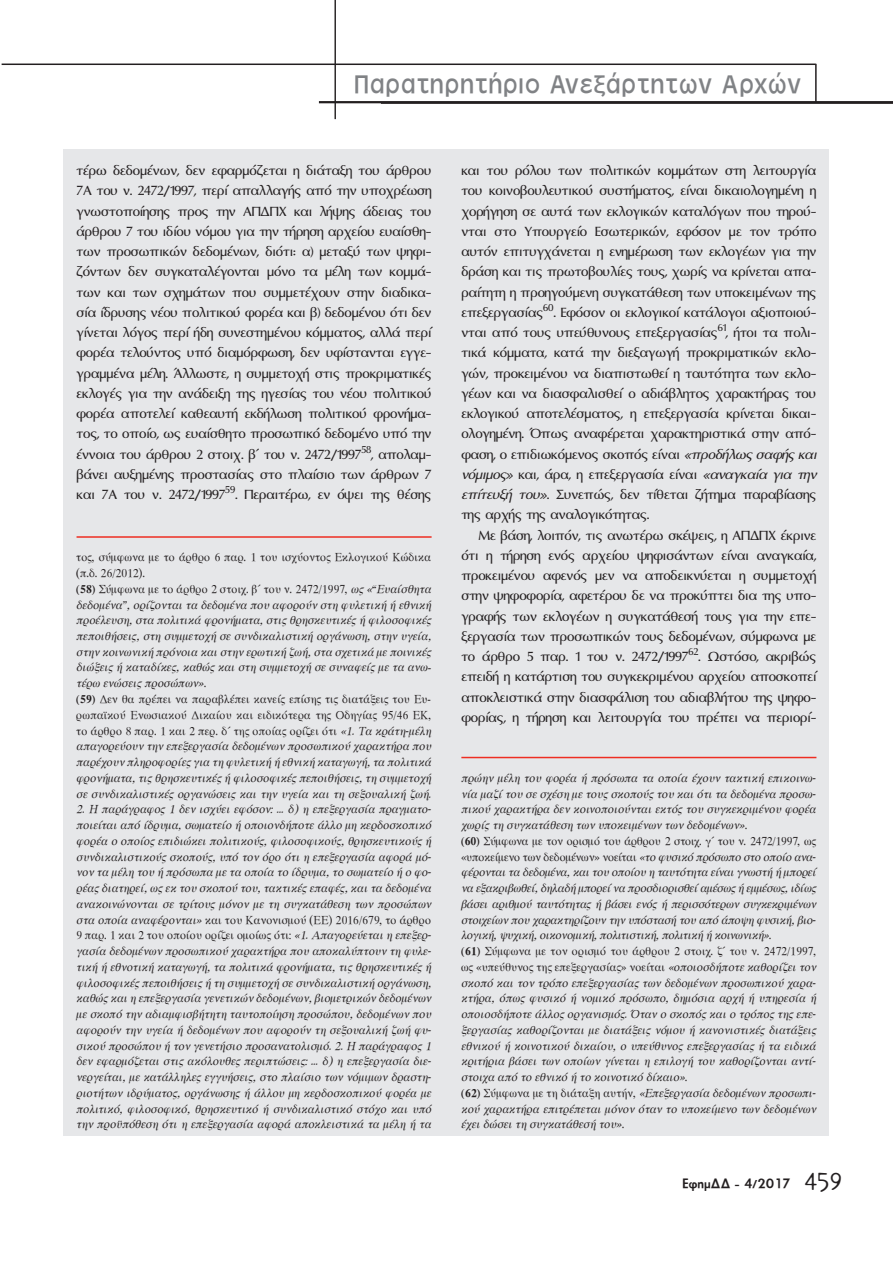
<style>
.page{position:relative;width:893px;height:1263px;background:#fff}
.page>*{position:absolute;margin:0;border:0;box-sizing:border-box;transform-origin:0 0}
.t1{font:24px "Mg Antique UC Pol Normal";letter-spacing:.04em;color:#808285}
.t2{font:17.25px/20.2px "Mg Optima UC Pol";letter-spacing:-.01em;color:#231f20;text-align:justify}
.t3{font:700 13.5px "Mg Future UC Pol";letter-spacing:-.01em;color:#231f20}
.t4{font:italic 12px/15.8px "Mg Old Times UC Pol";color:#231f20;text-align:justify;scale:.95 1}
.t5{font:12px/15.8px "Mg Old Times UC Pol Normal";color:#231f20;scale:.95 1}
.t6{font:12px/15.8px "Mg Old Times UC Pol Normal";letter-spacing:-.02em;color:#231f20;scale:.95 1}
.s1{font-family:"Mg Old Times UC Pol";font-weight:700}
.s2{font-family:"Mg Old Times UC Pol";font-style:italic}
.s3{font-family:"Mg Old Times UC Pol Normal";font-style:normal}
.s4{font-style:italic}
.s5{font-weight:700;font-style:normal}
.s6{font-family:"Cannibal Template Plain";font-weight:400;font-size:24px}
</style>
<div class="page">
<div style="left:64px;top:149px;width:765px;height:986px;background:#e6e7e9"></div>
<hr style="left:381px;top:102px;width:512px;height:2px;background:#231f20">
<hr style="left:815px;top:64px;width:2px;height:38px;background:#231f20">
<hr style="left:334px;top:0;width:2px;height:119px;background:#231f20">
<hr style="left:319px;top:101px;width:574px;height:2px;background:#231f20">
<hr style="left:2px;top:64px;width:814px;height:1px;background:#231f20">
<hr style="left:77px;top:536px;width:355px;height:2px;background:#ee2e22">
<hr style="left:461px;top:757px;width:355px;height:1px;background:#ee2e22">
<h1 class="t1" style="left:355px;top:69px;width:449px">Παρατηρητήριο Ανεξάρτητων Αρχών</h1>
<p class="t2" style="left:77px;top:160px;width:357px">τέρω δεδομένων, δεν εφαρμόζεται η διάταξη του άρθρου 7Α του ν. 2472/1997, περί απαλλαγής από την υποχρέωση γνωστοποίησης προς την ΑΠΔΠΧ και λήψης άδειας του άρθρου 7 του ιδίου νόμου για την τήρηση αρχείου ευαίσθη&shy;των προσωπικών δεδομένων, διότι: α) μεταξύ των ψηφι&shy;ζόντων δεν συγκαταλέγονται μόνο τα μέλη των κομμά&shy;των και των σχημάτων που συμμετέχουν στην διαδικα&shy;σία ίδρυσης νέου πολιτικού φορέα και β) δεδομένου ότι δεν γίνεται λόγος περί ήδη συνεστημένου κόμματος, αλλά περί φορέα τελούντος υπό διαμόρφωση, δεν υφίστανται εγγε&shy;γραμμένα μέλη. Άλλωστε, η συμμετοχή στις προκριματικές εκλογές για την ανάδειξη της ηγεσίας του νέου πολιτικού φορέα αποτελεί καθεαυτή εκδήλωση πολιτικού φρονήμα&shy;τος, το οποίο, ως ευαίσθητο προσωπικό δεδομένο υπό την έννοια του άρθρου 2 στοιχ. β΄ του ν. 2472/1997<sup>58</sup>, απολαμ&shy;βάνει αυξημένης προστασίας στο πλαίσιο των άρθρων 7 και 7Α του ν. 2472/1997<sup>59</sup>. Περαιτέρω, εν όψει της θέσης</p>
<p class="t5" style="left:77px;top:550px;width:375px">τος, σύµφωνα µε το άρθρο 6 παρ. 1 του ισχύοντος Εκλογικού Κώδικα (π.δ. 26/2012).<br><span class="s1">(58)</span> Σύμφωνα με το άρθρο 2 στοιχ. β΄ του ν. 2472/1997, <span class="s2">ως «“Ευαίσθητα</span></p>
<p class="t4" style="left:77px;top:598px;width:375px">δεδομένα”, ορίζονται τα δεδομένα που αφορούν στη φυλετική ή εθνική προέλευση, στα πολιτικά φρονήματα, στις θρησκευτικές ή φιλοσοφικές πεποιθήσεις, στη συμμετοχή σε συνδικαλιστική οργάνωση, στην υγεία, στην κοινωνική πρόνοια και στην ερωτική ζωή, στα σχετικά με ποινικές διώξεις ή καταδίκες, καθώς και στη συμμετοχή σε συναφείς με τα ανω&shy;τέρω ενώσεις προσώπων»<span class="s3">.</span></p>
<p class="t5" style="left:77px;top:691px;width:375px;text-align:justify"><span class="s1">(59)</span> Δεν θα πρέπει να παραβλέπει κανείς επίσης τις διατάξεις του Ευ&shy;ρωπαϊκού Ενωσιακού Δικαίου και ειδικότερα της Οδηγίας 95/46 ΕΚ, το άρθρο 8 παρ. 1 και 2 περ. δ΄ της οποίας ορίζει ότι <span class="s2">«1. Τα κράτη-μέλη</span></p>
<p class="t4" style="left:77px;top:739px;width:375px">απαγορεύουν την επεξεργασία δεδομένων προσωπικού χαρακτήρα που παρέχουν πληροφορίες για τη φυλετική ή εθνική καταγωγή, τα πολιτικά φρονήματα, τις θρησκευτικές ή φιλοσοφικές πεποιθήσεις, τη συμμετοχή σε συνδικαλιστικές οργανώσεις και την υγεία και τη σεξουαλική ζωή.</p>
<p class="t4" style="left:77px;top:802px;width:375px">2. Η παράγραφος 1 δεν ισχύει εφόσον: … δ) η επεξεργασία πραγματο&shy;ποιείται από ίδρυμα, σωματείο ή οποιονδήποτε άλλο μη κερδοσκοπικό φορέα ο οποίος επιδιώκει πολιτικούς, φιλοσοφικούς, θρησκευτικούς ή συνδικαλιστικούς σκοπούς, υπό τον όρο ότι η επεξεργασία αφορά μό&shy;νον τα μέλη του ή πρόσωπα με τα οποία το ίδρυμα, το σωματείο ή ο φο&shy;ρέας διατηρεί, ως εκ του σκοπού του, τακτικές επαφές, και τα δεδομένα ανακοινώνονται σε τρίτους μόνον με τη συγκατάθεση των προσώπων</p>
<p class="t5" style="left:77px;top:912px;width:375px"><span class="s2">στα οποία αναφέρονται»</span> και του Κανονισμού (ΕΕ) 2016/679, το άρθρο<br>9 παρ. 1 και 2 του οποίου ορίζει ομοίως ότι: <span class="s2">«1. Απαγορεύεται η επεξερ-</span></p>
<p class="t4" style="left:77px;top:944px;width:375px">γασία δεδομένων προσωπικού χαρακτήρα που αποκαλύπτουν τη φυλε&shy;τική ή εθνοτική καταγωγή, τα πολιτικά φρονήματα, τις θρησκευτικές ή φιλοσοφικές πεποιθήσεις ή τη συμμετοχή σε συνδικαλιστική οργάνωση, καθώς και η επεξεργασία γενετικών δεδομένων, βιομετρικών δεδομένων με σκοπό την αδιαμφισβήτητη ταυτοποίηση προσώπου, δεδομένων που αφορούν την υγεία ή δεδομένων που αφορούν τη σεξουαλική ζωή φυ&shy;σικού προσώπου ή τον γενετήσιο προσανατολισμό. 2. Η παράγραφος 1 δεν εφαρμόζεται στις ακόλουθες περιπτώσεις: … δ) η επεξεργασία διε&shy;νεργείται, με κατάλληλες εγγυήσεις, στο πλαίσιο των νόμιμων δραστη&shy;ριοτήτων ιδρύματος, οργάνωσης ή άλλου μη κερδοσκοπικού φορέα με πολιτικό, φιλοσοφικό, θρησκευτικό ή συνδικαλιστικό στόχο και υπό την προϋπόθεση ότι η επεξεργασία αφορά αποκλειστικά τα μέλη ή τα</p>
<p class="t2" style="left:461px;top:160px;width:357px">και του ρόλου των πολιτικών κομμάτων στη λειτουργία του κοινοβουλευτικού συστήματος, είναι δικαιολογημένη η χορήγηση σε αυτά των εκλογικών καταλόγων που τηρού&shy;νται στο Υπουργείο Εσωτερικών, εφόσον με τον τρόπο αυτόν επιτυγχάνεται η ενημέρωση των εκλογέων για την δράση και τις πρωτοβουλίες τους, χωρίς να κρίνεται απα&shy;ραίτητη η προηγούμενη συγκατάθεση των υποκειμένων της επεξεργασίας<sup>60</sup>. Εφόσον οι εκλογικοί κατάλογοι αξιοποιού&shy;νται από τους υπεύθυνους επεξεργασίας<sup>61</sup>, ήτοι τα πολι&shy;τικά κόμματα, κατά την διεξαγωγή προκριματικών εκλο&shy;γών, προκειμένου να διαπιστωθεί η ταυτότητα των εκλο&shy;γέων και να διασφαλισθεί ο αδιάβλητος χαρακτήρας του εκλογικού αποτελέσματος, η επεξεργασία κρίνεται δικαι&shy;ολογημένη. Όπως αναφέρεται χαρακτηριστικά στην από&shy;φαση, ο επιδιωκόμενος σκοπός είναι <span class="s4">«προδήλως σαφής και νόμιμος»</span> και, άρα, η επεξεργασία είναι <span class="s4">«αναγκαία για την επίτευξή του»</span>. Συνεπώς, δεν τίθεται ζήτημα παραβίασης της αρχής της αναλογικότητας.</p>
<p class="t2" style="left:461px;top:525px;width:357px;text-indent:17px">Με βάση, λοιπόν, τις ανωτέρω σκέψεις, η ΑΠΔΠΧ έκρινε ότι η τήρηση ενός αρχείου ψηφισάντων είναι αναγκαία, προκειμένου αφενός μεν να αποδεικνύεται η συμμετοχή στην ψηφοφορία, αφετέρου δε να προκύπτει δια της υπο&shy;γραφής των εκλογέων η συγκατάθεσή τους για την επε&shy;ξεργασία των προσωπικών τους δεδομένων, σύμφωνα με το άρθρο 5 παρ. 1 του ν. 2472/1997<sup>62</sup>. Ωστόσο, ακριβώς επειδή η κατάρτιση του συγκεκριμένου αρχείου αποσκοπεί αποκλειστικά στην διασφάλιση του αδιαβλήτου της ψηφο&shy;φορίας, η τήρηση και λειτουργία του πρέπει να περιορί-</p>
<p class="t4" style="left:461px;top:771px;width:375px">πρώην μέλη του φορέα ή πρόσωπα τα οποία έχουν τακτική επικοινω&shy;νία μαζί του σε σχέση με τους σκοπούς του και ότι τα δεδομένα προσω&shy;πικού χαρακτήρα δεν κοινοποιούνται εκτός του συγκεκριμένου φορέα χωρίς τη συγκατάθεση των υποκειμένων των δεδομένων»<span class="s3">.</span></p>
<p class="t6" style="left:461px;top:833px;width:375px"><span class="s1">(60)</span> Σύμφωνα με τον ορισμό του άρθρου 2 στοιχ. γ΄ του ν. 2472/1997, ως «υποκείμενο των δεδομένων» νοείται <span class="s2">«το φυσικό πρόσωπο στο οποίο ανα-</span></p>
<p class="t4" style="left:461px;top:865px;width:375px">φέρονται τα δεδομένα, και του οποίου η ταυτότητα είναι γνωστή ή μπορεί να εξακριβωθεί, δηλαδή μπορεί να προσδιορισθεί αμέσως ή εμμέσως, ιδίως βάσει αριθμού ταυτότητας ή βάσει ενός ή περισσότερων συγκεκριμένων στοιχείων που χαρακτηρίζουν την υπόστασή του από άποψη φυσική, βιο&shy;λογική, ψυχική, οικονομική, πολιτιστική, πολιτική ή κοινωνική»<span class="s3">.</span></p>
<p class="t5" style="left:461px;top:943px;width:375px"><span class="s1">(61)</span> Σύμφωνα με τον ορισμό του άρθρου 2 στοιχ. ζ΄ του ν. 2472/1997, ως «υπεύθυνος της επεξεργασίας» νοείται <span class="s2">«οποιοσδήποτε καθορίζει τον</span></p>
<p class="t4" style="left:461px;top:976px;width:375px;text-align:left">σκοπό και τον τρόπο επεξεργασίας των δεδομένων προσωπικού χαρα&shy;κτήρα, όπως φυσικό ή νομικό πρόσωπο, δημόσια αρχή ή υπηρεσία ή οποιοσδήποτε άλλος οργανισμός. Όταν ο σκοπός και ο τρόπος της επε&shy;ξεργασίας καθορίζονται με διατάξεις νόμου ή κανονιστικές διατάξεις εθνικού ή κοινοτικού δικαίου, ο υπεύθυνος επεξεργασίας ή τα ειδικά κριτήρια βάσει των οποίων γίνεται η επιλογή του καθορίζονται αντί&shy;στοιχα από το εθνικό ή το κοινοτικό δίκαιο»<span class="s3">.<br></span><span class="s5">(62)</span> <span class="s3">Σύμφωνα με τη διάταξη αυτήν,</span> «Επεξεργασία δεδομένων προσωπι&shy;κού χαρακτήρα επιτρέπεται μόνον όταν το υποκείμενο των δεδομένων έχει δώσει τη συγκατάθεσή του»<span class="s3">.</span></p>
<p class="t3" style="left:683px;top:1176px;width:161px">ΕφημΔΔ - 4/2017 <span class="s6">459</span></p>
</div>
